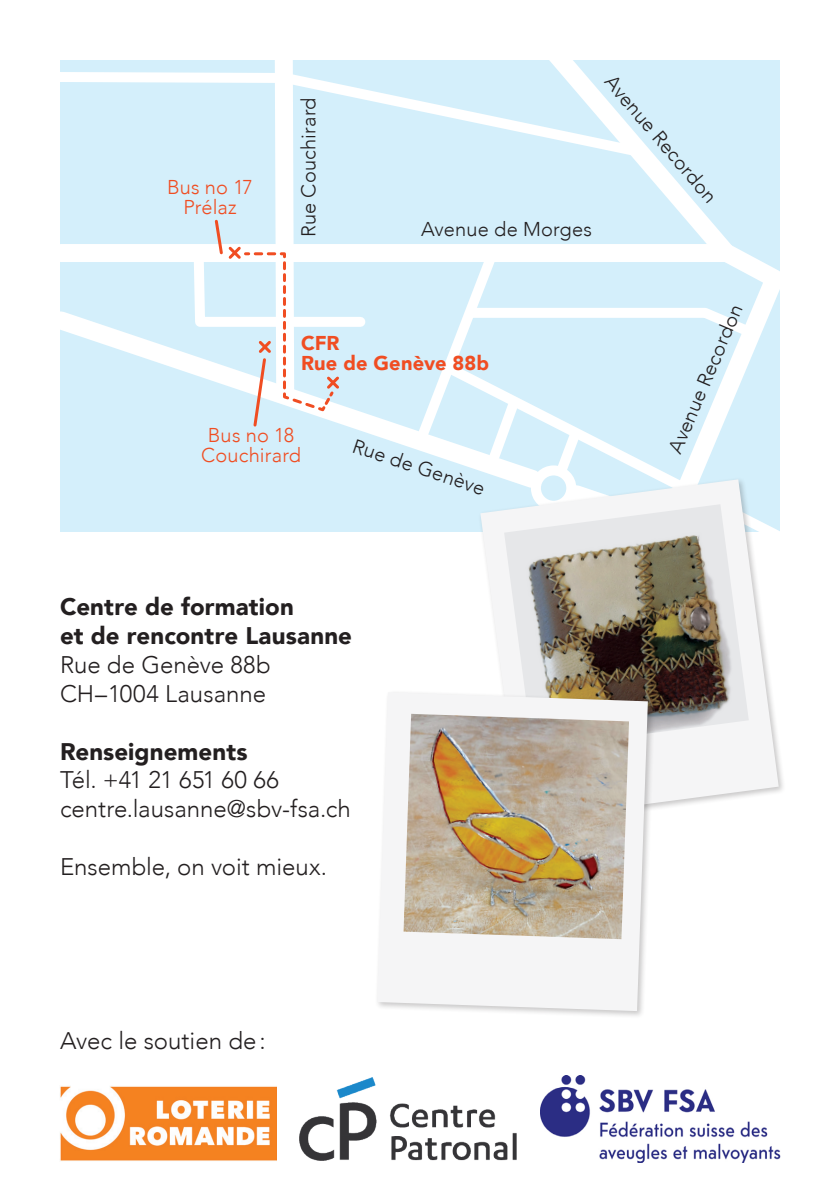
<style>
.page{position:relative;width:840px;height:1191px;background:#fff}
.page>*{position:absolute;margin:0;border:0;box-sizing:border-box;transform-origin:0 0}
.t1{font:300 24px/28.8px "Avenir";color:#231f20}
.t2{font:900 24px/28.8px "Avenir";letter-spacing:.005em;color:#231f20}
.t3{font:300 20px "Avenir";letter-spacing:.01em;color:#231f20}
.t4{font:300 20px/20px "Avenir";letter-spacing:.005em;color:#f04d22;text-align:center}
.t5{font:900 20px/20px "Avenir";letter-spacing:.005em;color:#f04d22}
</style>
<div class="page">
<div style="left:60px;top:60px;width:718px;height:471px;background:#d4effb"></div>
<svg style="left:549px;top:60px;width:174px;height:175px"></svg>
<svg style="left:60px;top:235px;width:720px;height:297px"></svg>
<svg style="left:60px;top:67px;width:591px;height:97px"></svg>
<svg style="left:60px;top:298px;width:347px;height:204px"></svg>
<svg style="left:760px;top:356px;width:20px;height:121px"></svg>
<svg style="left:407px;top:241px;width:353px;height:291px"></svg>
<svg style="left:188px;top:60px;width:182px;height:368px"></svg>
<div style="left:477px;top:477px;width:309px;height:351px;background:#231f20;opacity:.25"></div>
<svg style="left:480px;top:479px;width:298px;height:341px;fill:#f5f5f6"></svg>
<img style="left:504px;top:504px;width:244px;height:244px">
<div style="left:374px;top:689px;width:281px;height:330px;background:#231f20;opacity:.25"></div>
<svg style="left:377px;top:692px;width:270px;height:319px;fill:#f5f5f6"></svg>
<img style="left:403px;top:714px;width:225px;height:225px">
<img style="left:60px;top:1086px;width:216px;height:75px">
<img style="left:540px;top:1075px;width:175px;height:62px">
<img style="left:597px;top:1119px;width:182px;height:43px">
<img style="left:300px;top:1077px;width:216px;height:83px">
<p class="t4" style="left:167px;top:177px;width:87px">Bus no 17<br>Prélaz</p>
<p class="t3" style="left:297px;top:237px;width:141px;rotate:-90deg">Rue Couchirard</p>
<p class="t3" style="left:421px;top:217px;width:172px">Avenue de Morges</p>
<p class="t3" style="left:618px;top:70px;width:162px;rotate:50deg">Avenue Recordon</p>
<p class="t5" style="left:301px;top:333px;width:189px">CFR<br>Rue de Genève 88b</p>
<p class="t4" style="left:201px;top:425px;width:102px">Bus no 18<br>Couchirard</p>
<p class="t3" style="left:356px;top:434px;width:140px;rotate:18deg">Rue de Genève</p>
<p class="t3" style="left:663px;top:447px;width:162px;rotate:-67deg">Avenue Recordon</p>
<p class="t2" style="left:60px;top:592px;width:293px">Centre de formation<br>et de rencontre Lausanne</p>
<p class="t1" style="left:60px;top:650px;width:212px">Rue de Genève 88b<br>CH–1004 Lausanne</p>
<p class="t2" style="left:60px;top:736px;width:189px">Renseignements</p>
<p class="t1" style="left:60px;top:765px;width:292px">Tél. +41 21 651 60 66 centre.lausanne@sbv-fsa.ch</p>
<p class="t1" style="left:60px;top:852px;width:268px">Ensemble, on voit mieux.</p>
<p class="t1" style="left:60px;top:1026px;width:207px">Avec le soutien de:</p>
</div>
